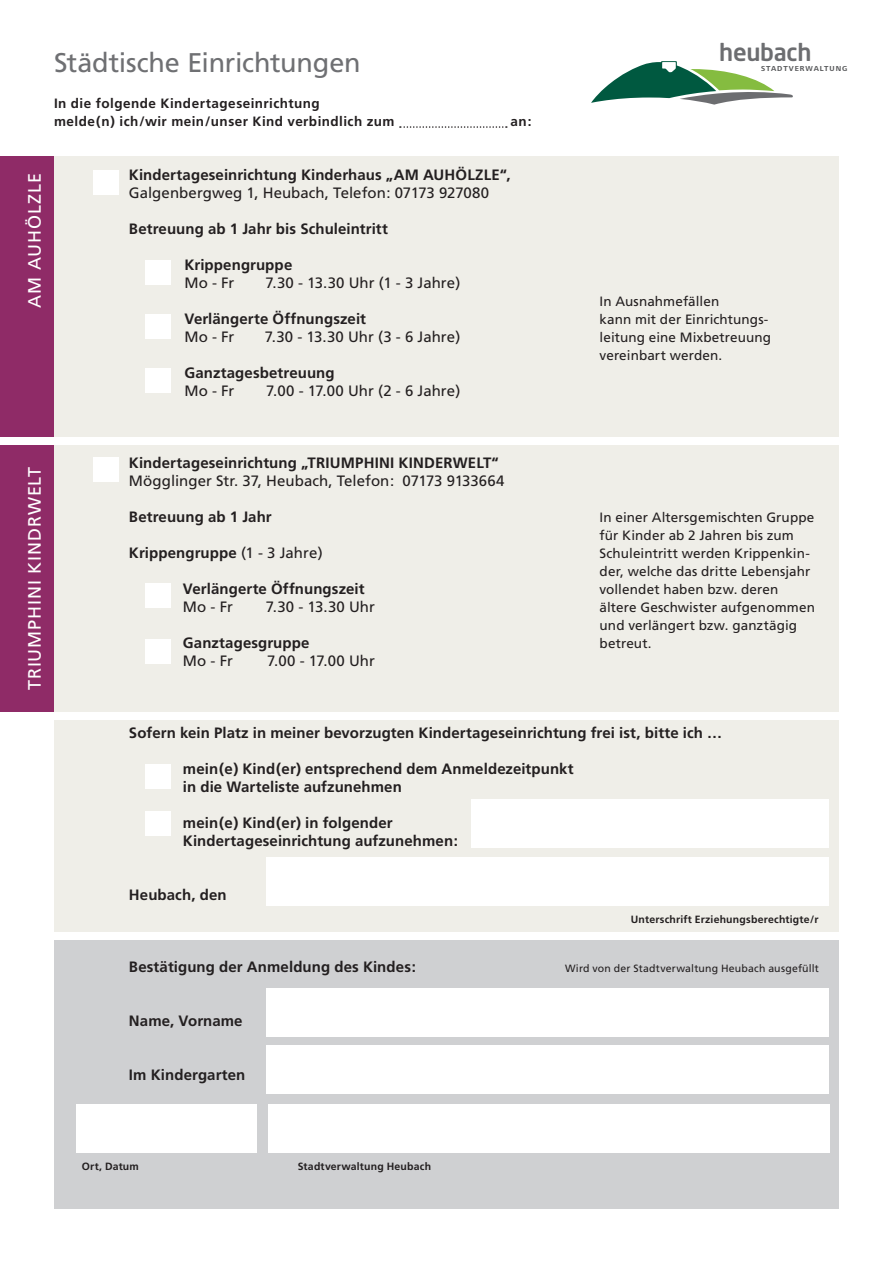
<style>
.page{position:relative;width:893px;height:1263px;background:#fff}
.page>*{position:absolute;margin:0;border:0;box-sizing:border-box;transform-origin:0 0}
.t1{font:27px "Frutiger";letter-spacing:-.01em;color:#6f7073}
.t2{font:500 23.85px "Neo Sans";letter-spacing:-.015em;color:#6c6d70}
.t3{font:18px "Frutiger";letter-spacing:.045em;color:#fff}
.t4{font:700 15px/18px "Frutiger";letter-spacing:.005em;color:#231f20}
.t5{font:15px "Frutiger";color:#231f20}
.t6{font:13.5px/18px "Frutiger";letter-spacing:.01em;color:#231f20}
.t7{font:700 13.5px/18px "Frutiger";letter-spacing:.035em;color:#231f20}
.t8{font:700 10.5px "Frutiger";letter-spacing:.02em;color:#231f20}
.t9{font:10.5px "Frutiger";letter-spacing:.02em;color:#231f20}
.t10{font:700 7.5px "Frutiger Next LT";letter-spacing:.125em;color:#57585a}
.s1{font-weight:400}
</style>
<div class="page">
<div style="left:0;top:156px;width:54px;height:281px;background:#8f2b67"></div>
<div style="left:0;top:445px;width:54px;height:266px;background:#8f2b67"></div>
<div style="left:54px;top:156px;width:785px;height:281px;background:#efeee8"></div>
<div style="left:54px;top:445px;width:785px;height:266px;background:#efeee8"></div>
<div style="left:54px;top:720px;width:785px;height:211px;background:#efeee8"></div>
<div style="left:54px;top:940px;width:785px;height:269px;background:#cfd0d2"></div>
<div style="left:93px;top:170px;width:26px;height:25px;background:#fff"></div>
<div style="left:93px;top:458px;width:26px;height:24px;background:#fff"></div>
<div style="left:145px;top:261px;width:26px;height:24px;background:#fff"></div>
<div style="left:145px;top:765px;width:26px;height:24px;background:#fff"></div>
<div style="left:145px;top:811px;width:26px;height:25px;background:#fff"></div>
<div style="left:471px;top:799px;width:358px;height:49px;background:#fff"></div>
<div style="left:266px;top:857px;width:563px;height:49px;background:#fff"></div>
<div style="left:266px;top:988px;width:563px;height:48px;background:#fff"></div>
<div style="left:266px;top:1045px;width:563px;height:48px;background:#fff"></div>
<div style="left:77px;top:1104px;width:180px;height:48px;background:#fff"></div>
<div style="left:268px;top:1104px;width:561px;height:48px;background:#fff"></div>
<div style="left:145px;top:584px;width:26px;height:24px;background:#fff"></div>
<div style="left:145px;top:639px;width:26px;height:24px;background:#fff"></div>
<div style="left:145px;top:315px;width:26px;height:24px;background:#fff"></div>
<div style="left:145px;top:368px;width:26px;height:25px;background:#fff"></div>
<svg style="left:591px;top:61px;width:202px;height:44px"></svg>
<svg style="left:400px;top:126px;width:107px;height:2px"></svg>
<h1 class="t1" style="left:54px;top:47px;width:308px">Städtische Einrichtungen</h1>
<p class="t7" style="left:54px;top:94px;width:342px">In die folgende Kindertageseinrichtung<br>melde(n) ich/wir mein/unser Kind verbindlich zum</p>
<p class="t7" style="left:511px;top:112px;width:23px">an:</p>
<p class="t3" style="left:24px;top:308px;width:136px;rotate:-90deg">AM AUHÖLZLE</p>
<p class="t4" style="left:129px;top:166px;width:383px">Kindertageseinrichtung Kinderhaus „AM AUHÖLZLE“,</p>
<p class="t5" style="left:129px;top:184px;width:362px">Galgenbergweg 1, Heubach, Telefon: 07173 927080</p>
<p class="t4" style="left:129px;top:220px;width:260px">Betreuung ab 1 Jahr bis Schuleintritt</p>
<p class="t4" style="left:184px;top:256px;width:109px">Krippengruppe</p>
<p class="t5" style="left:184px;top:274px;width:51px">Mo - Fr</p>
<p class="t5" style="left:265px;top:274px;width:196px">7.30 - 13.30 Uhr (1 - 3 Jahre)</p>
<p class="t4" style="left:184px;top:310px;width:183px">Verlängerte Öffnungszeit</p>
<p class="t5" style="left:184px;top:328px;width:51px">Mo - Fr</p>
<p class="t5" style="left:265px;top:328px;width:197px">7.30 - 13.30 Uhr (3 - 6 Jahre)</p>
<p class="t4" style="left:184px;top:364px;width:152px">Ganztagesbetreuung</p>
<p class="t5" style="left:184px;top:382px;width:51px">Mo - Fr</p>
<p class="t5" style="left:266px;top:382px;width:196px">7.00 - 17.00 Uhr (2 - 6 Jahre)</p>
<h2 class="t2" style="left:719px;top:37px;width:94px">heubach</h2>
<p class="t10" style="left:761px;top:64px;width:88px">STADTVERWALTUNG</p>
<p class="t6" style="left:600px;top:292px;width:173px">In Ausnahmefällen<br>kann mit der Einrichtungs&shy;leitung eine Mixbetreuung vereinbart werden.</p>
<p class="t3" style="left:24px;top:690px;width:225px;rotate:-90deg">TRIUMPHINI KINDRWELT</p>
<p class="t4" style="left:129px;top:454px;width:371px">Kindertageseinrichtung „TRIUMPHINI KINDERWELT“</p>
<p class="t5" style="left:129px;top:472px;width:377px">Mögglinger Str. 37, Heubach, Telefon: 07173 9133664</p>
<p class="t4" style="left:129px;top:508px;width:144px">Betreuung ab 1 Jahr</p>
<p class="t4" style="left:129px;top:544px;width:195px">Krippengruppe <span class="s1">(1 - 3 Jahre)</span></p>
<p class="t4" style="left:183px;top:580px;width:183px">Verlängerte Öffnungszeit</p>
<p class="t5" style="left:183px;top:598px;width:51px">Mo - Fr</p>
<p class="t5" style="left:266px;top:598px;width:111px">7.30 - 13.30 Uhr</p>
<p class="t4" style="left:183px;top:634px;width:128px">Ganztagesgruppe</p>
<p class="t5" style="left:183px;top:652px;width:51px">Mo - Fr</p>
<p class="t5" style="left:267px;top:652px;width:109px">7.00 - 17.00 Uhr</p>
<p class="t6" style="left:600px;top:508px;width:217px">In einer Altersgemischten Gruppe für Kinder ab 2 Jahren bis zum<br>Schuleintritt werden Krippenkin&shy;der, welche das dritte Lebensjahr vollendet haben bzw. deren ältere Geschwister aufgenommen und verlängert bzw. ganztägig betreut.</p>
<p class="t4" style="left:129px;top:724px;width:595px">Sofern kein Platz in meiner bevorzugten Kindertageseinrichtung frei ist, bitte ich …</p>
<p class="t4" style="left:183px;top:760px;width:392px">mein(e) Kind(er) entsprechend dem Anmeldezeitpunkt in die Warteliste aufzunehmen</p>
<p class="t4" style="left:183px;top:814px;width:277px">mein(e) Kind(er) in folgender<br>Kindertageseinrichtung aufzunehmen:</p>
<p class="t4" style="left:129px;top:886px;width:99px">Heubach, den</p>
<p class="t4" style="left:129px;top:958px;width:288px">Bestätigung der Anmeldung des Kindes:</p>
<p class="t4" style="left:129px;top:1012px;width:115px">Name, Vorname</p>
<p class="t4" style="left:129px;top:1066px;width:118px">Im Kindergarten</p>
<p class="t8" style="left:631px;top:913px;width:189px">Unterschrift Erziehungsberechtigte/r</p>
<p class="t9" style="left:565px;top:962px;width:255px">Wird von der Stadtverwaltung Heubach ausgefüllt</p>
<p class="t8" style="left:82px;top:1160px;width:59px">Ort, Datum</p>
<p class="t8" style="left:298px;top:1160px;width:135px">Stadtverwaltung Heubach</p>
</div>
